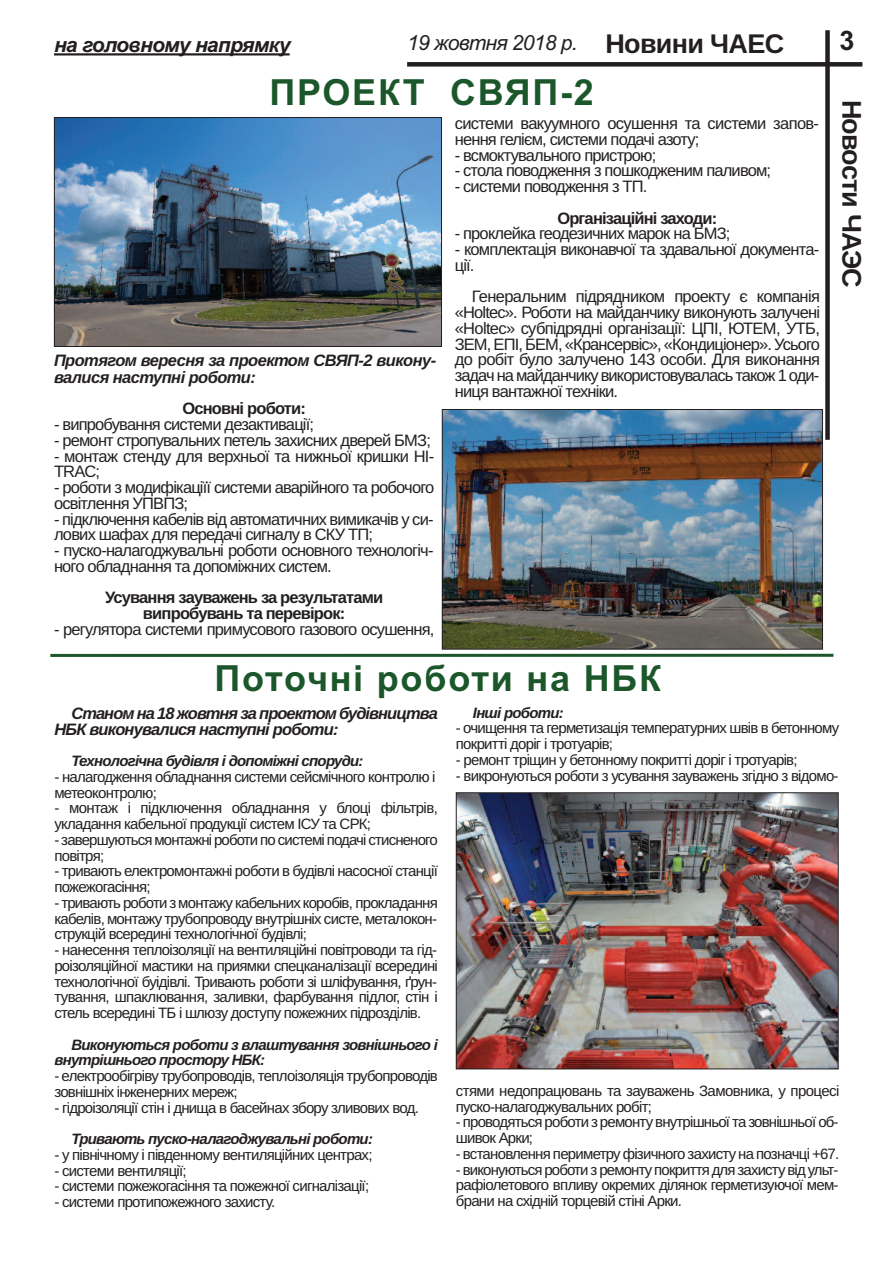
<style>
.page{position:relative;width:893px;height:1263px;background:#fff}
.page>*{position:absolute;margin:0;border:0;box-sizing:border-box;transform-origin:0 0}
.t1{font:700 36px "Arial";letter-spacing:.05em;color:#1b572b}
.t2{font:700 27px "Arimo";letter-spacing:-.03em;color:#231f20}
.t3{font:700 27px "Arial";color:#231f20}
.t4{font:italic 21px "Arial";letter-spacing:-.035em;color:#231f20}
.t5{font:italic 700 21px "Arial";letter-spacing:-.035em;color:#231f20}
.t6{font:16.5px/15.8px "Arimo";letter-spacing:-.05em;color:#231f20}
.t7{font:italic 700 16.5px/16.5px "Arimo";letter-spacing:-.05em;color:#231f20}
.t8{font:700 16.5px/15.8px "Arimo";letter-spacing:-.05em;color:#231f20;text-align:center}
.t9{font:15px/15.8px "Arimo";letter-spacing:-.05em;color:#231f20}
.t10{font:italic 700 15px/15.8px "Arimo";letter-spacing:-.05em;color:#231f20}
.s1{font-family:"Arimo";font-weight:700;font-style:normal;font-size:27px}
</style>
<div class="page">
<div style="left:825px;top:30px;width:5px;height:410px;background:#231f20"></div>
<div style="left:407px;top:62px;width:455px;height:5px;background:#231f20"></div>
<hr style="left:54px;top:53px;width:236px;height:2px;background:#231f20">
<img style="left:56px;top:119px;width:384px;height:226px">
<div style="left:54px;top:117px;width:388px;height:230px;border:1px solid #231f20"></div>
<hr style="left:50px;top:654px;width:783px;height:3px;background:#1b572b">
<img style="left:458px;top:794px;width:379px;height:273px">
<div style="left:456px;top:792px;width:383px;height:277px;border:1px solid #231f20"></div>
<img style="left:444px;top:411px;width:377px;height:236px">
<div style="left:442px;top:409px;width:381px;height:240px;border:1px solid #231f20"></div>
<h3 class="t5" style="left:54px;top:32px;width:238px">на головному напрямку</h3>
<h3 class="t4" style="left:407px;top:30px;width:379px">19 жовтня 2018 р. <span class="s1">Новини ЧАЕС</span></h3>
<h2 class="t3" style="left:839px;top:25px;width:17px">3</h2>
<h1 class="t1" style="left:269px;top:71px;width:326px">ПРОЕКТ СВЯП-2</h1>
<p class="t7" style="left:54px;top:352px;width:384px">Протягом вересня за проектом СВЯП-2 викону&shy;валися наступні роботи:</p>
<p class="t8" style="left:182px;top:401px;width:125px">Основні роботи:</p>
<p class="t6" style="left:54px;top:417px;width:262px">- випробування системи дезактивації;</p>
<p class="t6" style="left:54px;top:432px;width:378px">- ремонт стропувальних петель захисних дверей БМЗ;</p>
<p class="t6" style="left:54px;top:448px;width:382px">- монтаж стенду для верхньої та нижньої кришки HI-<br>TRAC;</p>
<p class="t6" style="left:54px;top:480px;width:382px">- роботи з модифікаціїї системи аварійного та робочого освітлення УПВПЗ;</p>
<p class="t6" style="left:54px;top:511px;width:381px">- підключення кабелів від автоматичних вимикачів у си&shy;лових шафах для передачі сигналу в СКУ ТП;</p>
<p class="t6" style="left:54px;top:543px;width:381px">- пуско-налагоджувальні роботи основного технологіч&shy;ного обладнання та допоміжних систем.</p>
<p class="t8" style="left:105px;top:590px;width:280px">Усування зауважень за результатами випробувань та перевірок:</p>
<p class="t6" style="left:54px;top:621px;width:382px">- регулятора системи примусового газового осушення,</p>
<p class="t6" style="left:455px;top:116px;width:366px">системи вакуумного осушення та системи запов&shy;нення гелієм, системи подачі азоту;</p>
<p class="t6" style="left:455px;top:147px;width:203px">- всмоктувального пристрою;</p>
<p class="t6" style="left:455px;top:163px;width:318px">- стола поводження з пошкодженим паливом;</p>
<p class="t6" style="left:455px;top:179px;width:194px">- системи поводження з ТП.</p>
<p class="t8" style="left:557px;top:210px;width:162px">Організаційні заходи:</p>
<p class="t6" style="left:455px;top:226px;width:277px">- проклейка геодезичних марок на БМЗ;</p>
<p class="t6" style="left:455px;top:242px;width:366px">- комплектація виконавчої та здавальної документа&shy;ції.</p>
<p class="t6" style="left:455px;top:289px;width:367px;text-align:justify;text-indent:17px">Генеральним підрядником проекту є компанія «Holtec». Роботи на майданчику виконують залучені «Holtec» субпідрядні організації: ЦПІ, ЮТЕМ, УТБ, ЗЕМ, ЕПІ, БЕМ, «Крансервіс», «Кондиціонер». Усього до робіт було залучено 143 особи. Для виконання задач на майданчику використовувалась також 1 оди&shy;ниця вантажної техніки.</p>
<h2 class="t2" style="left:868px;top:100px;width:190px;rotate:90deg">Новости ЧАЭС</h2>
<h1 class="t1" style="left:215px;top:658px;width:448px">Поточні роботи на НБК</h1>
<p class="t7" style="left:54px;top:705px;width:385px;line-height:15.8px;text-indent:17px">Станом на 18 жовтня за проектом будівництва<br>НБК виконувалися наступні роботи:</p>
<p class="t10" style="left:71px;top:753px;width:294px">Технологічна будівля і допоміжні споруди:</p>
<p class="t9" style="left:54px;top:769px;width:383px">- налагодження обладнання системи сейсмічного контролю і метеоконтролю;</p>
<p class="t9" style="left:54px;top:800px;width:385px">- монтаж і підключення обладнання у блоці фільтрів, укладання кабельної продукції систем ІСУ та СРК;</p>
<p class="t9" style="left:54px;top:832px;width:385px">- завершуються монтажні роботи по системі подачі стисненого повітря;</p>
<p class="t9" style="left:54px;top:863px;width:385px">- тривають електромонтажні роботи в будівлі насосної станції пожежогасіння;</p>
<p class="t9" style="left:54px;top:895px;width:385px;text-align:justify">- тривають роботи з монтажу кабельних коробів, прокладання кабелів, монтажу трубопроводу внутрішніх систе, металокон&shy;струкцій всередині технологічної будівлі;</p>
<p class="t9" style="left:54px;top:942px;width:385px;text-align:justify">- нанесення теплоізоляції на вентиляційні повітроводи та гід&shy;роізоляційної мастики на приямки спецканалізації всередині технологічної буідівлі. Тривають роботи зі шліфування, ґрун&shy;тування, шпаклювання, заливки, фарбування підлог, стін і стель всередині ТБ і шлюзу доступу пожежних підрозділів.</p>
<p class="t10" style="left:54px;top:1036px;width:385px;text-indent:17px">Виконуються роботи з влаштування зовнішнього і внутрішнього простору НБК:</p>
<p class="t9" style="left:54px;top:1068px;width:385px">- електрообігріву трубопроводів, теплоізоляція трубопроводів зовнішніх інженерних мереж;</p>
<p class="t9" style="left:54px;top:1099px;width:366px">- гідроізоляції стін і днища в басейнах збору зливових вод.</p>
<p class="t10" style="left:71px;top:1131px;width:303px">Тривають пуско-налагоджувальні роботи:</p>
<p class="t9" style="left:54px;top:1147px;width:320px">- у північному і південному вентиляційних центрах;</p>
<p class="t9" style="left:54px;top:1162px;width:134px">- системи вентиляції;</p>
<p class="t9" style="left:54px;top:1178px;width:316px">- системи пожежогасіння та пожежної сигналізації;</p>
<p class="t9" style="left:54px;top:1194px;width:222px">- системи протипожежного захисту.</p>
<p class="t10" style="left:473px;top:705px;width:92px">Інші роботи:</p>
<p class="t9" style="left:456px;top:720px;width:385px">- очищення та герметизація температурних швів в бетонному покритті доріг і тротуарів;</p>
<p class="t9" style="left:456px;top:752px;width:343px">- ремонт тріщин у бетонному покритті доріг і тротуарів;</p>
<p class="t9" style="left:456px;top:768px;width:384px">- викронуються роботи з усування зауважень згідно з відомо-</p>
<p class="t9" style="left:456px;top:1083px;width:385px">стями недопрацювань та зауважень Замовника, у процесі пуско-налагоджувальних робіт;</p>
<p class="t9" style="left:456px;top:1114px;width:384px">- проводяться роботи з ремонту внутрішньої та зовнішньої об&shy;шивок Арки;</p>
<p class="t9" style="left:456px;top:1146px;width:385px">- встановлення периметру фізичного захисту на позначці +67.</p>
<p class="t9" style="left:456px;top:1161px;width:384px;text-align:justify">- виконуються роботи з ремонту покриття для захисту від ульт&shy;рафіолетового впливу окремих ділянок герметизуючої мем&shy;брани на східній торцевій стіні Арки.</p>
</div>
